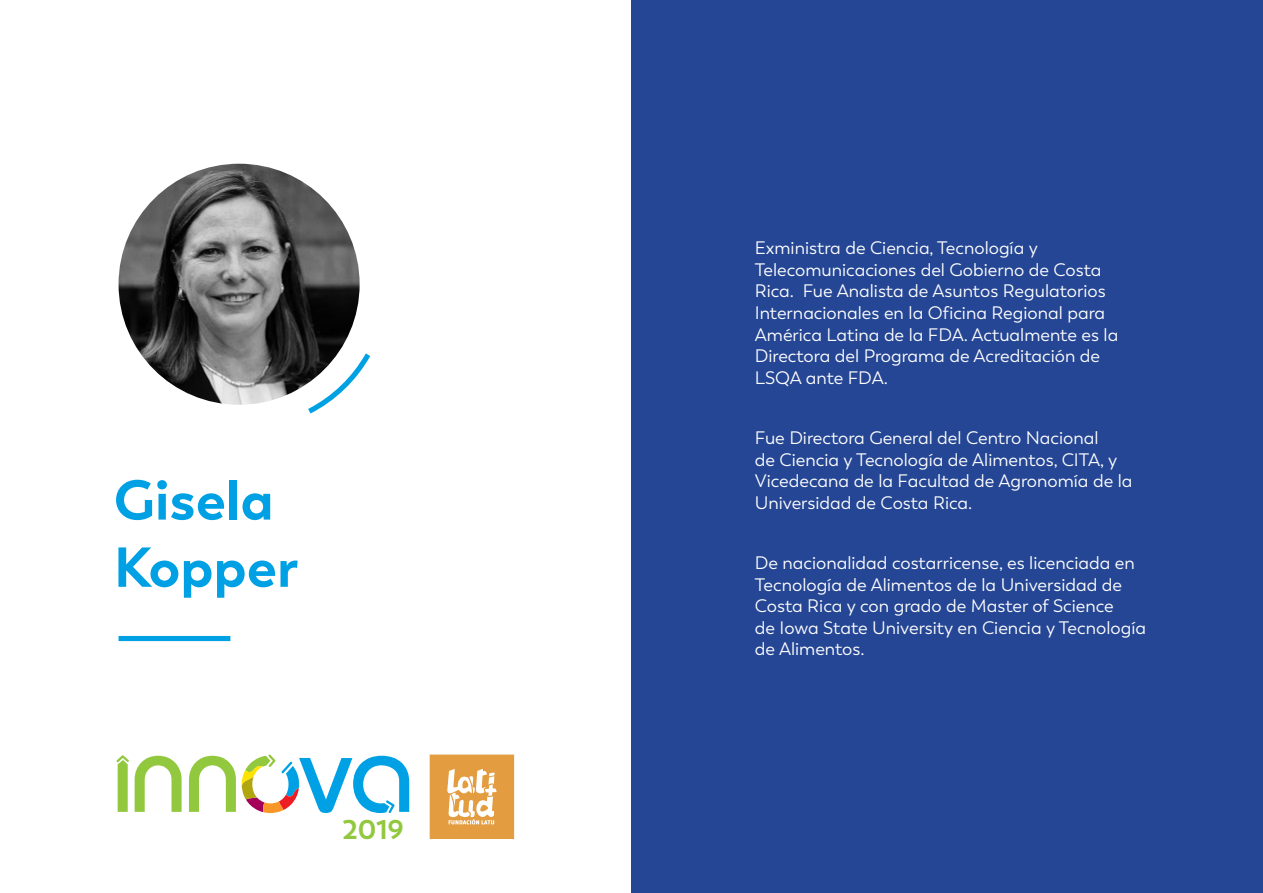
<style>
.page{position:relative;width:1263px;height:893px;background:#fff}
.page>*{position:absolute;margin:0;border:0;box-sizing:border-box;transform-origin:0 0}
.t1{font:700 55.95px/67.2px "Trenda";color:#00a1e4}
.t2{font:700 27px "Trenda";color:#92c83e}
.t3{font:18px/21.6px "Trenda";color:#fff}
</style>
<div class="page">
<div style="left:631px;top:0;width:632px;height:893px;background:#254694"></div>
<img style="left:119px;top:164px;width:241px;height:241px;border-radius:121px">
<div style="left:119px;top:636px;width:111px;height:5px;background:#00a1e4"></div>
<svg style="left:302px;top:348px;width:69px;height:66px"></svg>
<svg style="left:135px;top:756px;width:47px;height:56px"></svg>
<svg style="left:189px;top:756px;width:47px;height:56px"></svg>
<svg style="left:116px;top:755px;width:13px;height:57px"></svg>
<svg style="left:242px;top:754px;width:167px;height:59px"></svg>
<svg style="left:430px;top:754px;width:84px;height:85px;background:#e7ad62"></svg>
<h1 class="t1" style="left:114px;top:467px;width:186px">Gisela<br>Kopper</h1>
<h2 class="t2" style="left:343px;top:812px;width:63px">2019</h2>
<p class="t3" style="left:755px;top:237px;width:365px">Exministra de Ciencia, Tecnología y Telecomunicaciones del Gobierno de Costa Rica. Fue Analista de Asuntos Regulatorios Internacionales en la Oficina Regional para América Latina de la FDA. Actualmente es la Directora del Programa de Acreditación de LSQA ante FDA.</p>
<p class="t3" style="left:755px;top:427px;width:379px">Fue Directora General del Centro Nacional<br>de Ciencia y Tecnología de Alimentos, CITA, y Vicedecana de la Facultad de Agronomía de la Universidad de Costa Rica.</p>
<p class="t3" style="left:755px;top:552px;width:393px">De nacionalidad costarricense, es licenciada en Tecnología de Alimentos de la Universidad de Costa Rica y con grado de Master of Science<br>de Iowa State University en Ciencia y Tecnología de Alimentos.</p>
</div>
